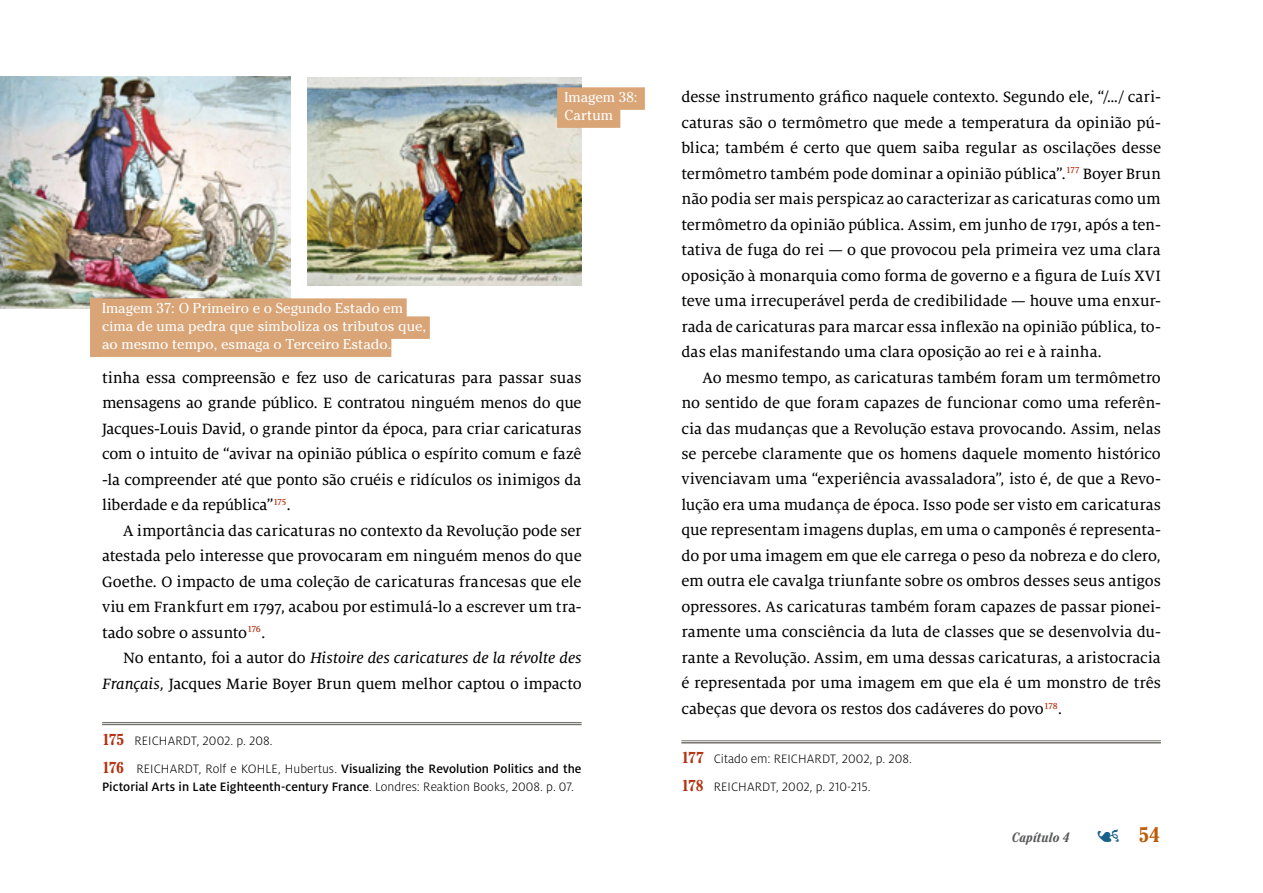
<style>
.page{position:relative;width:1263px;height:893px;background:#fff}
.page>*{position:absolute;margin:0;border:0;box-sizing:border-box;transform-origin:0 0}
.t1{font:16.5px/25.5px "Milo Serif Pro Text";letter-spacing:-.005em;color:#000;text-align:justify}
.t2{font:16.5px "Milo Serif Pro Text Ita";letter-spacing:-.005em;color:#000}
.t3{font:14.25px/18px "Cheltenham Std";color:#fff}
.t4{font:300 13.5px/27.6px "Milo Pro";letter-spacing:.01em;color:#000}
.t5{font:500 13.5px "Milo Pro";color:#000}
.t6{font:italic 700 condensed 13.5px "Cheltenham Std";letter-spacing:.005em;color:#58595b}
.s1{font-family:"Milo Serif Pro Text"}
.s2{font-family:"Milo Serif Pro Text Ita"}
.s3{font-family:"Cheltenham Std";font-weight:700;font-stretch:condensed;font-size:15.75px;color:#b23312}
.s4{font-weight:500}
.s5{font-weight:300}
.s6{font-family:"Celestia Antiqua Std";font-weight:400;font-style:normal;font-stretch:normal;font-size:25.35px;color:#166089}
.s7{font-style:normal;font-size:21px;color:#bb5c0a}
</style>
<div class="page">
<hr style="left:681px;top:740px;width:480px;height:1px;background:#757470">
<hr style="left:681px;top:742px;width:480px;height:1px;background:#757470">
<hr style="left:102px;top:722px;width:480px;height:1px;background:#757470">
<hr style="left:102px;top:724px;width:480px;height:1px;background:#757470">
<img style="left:0;top:77px;width:290px;height:232px">
<img style="left:307px;top:77px;width:275px;height:209px">
<div style="left:102px;top:298px;width:305px;height:23px;background:#d9a476"></div>
<div style="left:102px;top:316px;width:328px;height:23px;background:#d9a476"></div>
<div style="left:102px;top:334px;width:289px;height:23px;background:#d9a476"></div>
<div style="left:557px;top:87px;width:88px;height:23px;background:#d9a476"></div>
<div style="left:557px;top:105px;width:63px;height:23px;background:#d9a476"></div>
<div style="left:91px;top:298px;width:11px;height:59px;background:#d9a476"></div>
<p class="t3" style="left:102px;top:300px;width:326px">Imagem 37: O Primeiro e o Segundo Estado em cima de uma pedra que simboliza os tributos que, ao mesmo tempo, esmaga o Terceiro Estado.</p>
<p class="t3" style="left:564px;top:88px;width:74px">Imagem 38:<br>Cartum</p>
<p class="t1" style="left:102px;top:365px;width:481px">tinha essa compreensão e fez uso de caricaturas para passar suas mensagens ao grande público. E contratou ninguém menos do que Jacques-Louis David, o grande pintor da época, para criar caricaturas com o intuito de “avivar na opinião pública o espírito comum e fazê -la compreender até que ponto são cruéis e ridículos os inimigos da liberdade e da república”<sup>175</sup>.</p>
<p class="t1" style="left:102px;top:518px;width:481px;text-indent:21px">A importância das caricaturas no contexto da Revolução pode ser atestada pelo interesse que provocaram em ninguém menos do que Goethe. O impacto de uma coleção de caricaturas francesas que ele viu em Frankfurt em 1797, acabou por estimulá-lo a escrever um tra&shy;tado sobre o assunto<sup>176</sup>.</p>
<p class="t2" style="left:123px;top:648px;width:460px"><span class="s1">No entanto, foi a autor do</span> Histoire des caricatures de la révolte des</p>
<p class="t1" style="left:102px;top:671px;width:481px"><span class="s2">Français,</span> Jacques Marie Boyer Brun quem melhor captou o impacto</p>
<p class="t4" style="left:102px;top:727px;width:481px"><span class="s3">175</span> REICHARDT, 2002. p. 208.<br><span class="s3">176</span> REICHARDT, Rolf e KOHLE, Hubertus. <span class="s4">Visualizing the Revolution Politics and the</span></p>
<p class="t5" style="left:102px;top:779px;width:473px">Pictorial Arts in Late Eighteenth-century France<span class="s5">. Londres: Reaktion Books, 2008. p. 07.</span></p>
<p class="t1" style="left:681px;top:84px;width:481px">desse instrumento gráfico naquele contexto. Segundo ele, “/…/ cari&shy;caturas são o termômetro que mede a temperatura da opinião pú&shy;blica; também é certo que quem saiba regular as oscilações desse termômetro também pode dominar a opinião pública”.<sup>177</sup> Boyer Brun não podia ser mais perspicaz ao caracterizar as caricaturas como um termômetro da opinião pública. Assim, em junho de 1791, após a ten&shy;tativa de fuga do rei — o que provocou pela primeira vez uma clara oposição à monarquia como forma de governo e a figura de Luís XVI teve uma irrecuperável perda de credibilidade — houve uma enxur&shy;rada de caricaturas para marcar essa inflexão na opinião pública, to&shy;das elas manifestando uma clara oposição ao rei e à rainha.</p>
<p class="t1" style="left:681px;top:365px;width:481px;text-indent:21px">Ao mesmo tempo, as caricaturas também foram um termômetro no sentido de que foram capazes de funcionar como uma referên&shy;cia das mudanças que a Revolução estava provocando. Assim, nelas se percebe claramente que os homens daquele momento histórico vivenciavam uma “experiência avassaladora”, isto é, de que a Revo&shy;lução era uma mudança de época. Isso pode ser visto em caricaturas que representam imagens duplas, em uma o camponês é representa&shy;do por uma imagem em que ele carrega o peso da nobreza e do clero, em outra ele cavalga triunfante sobre os ombros desses seus antigos opressores. As caricaturas também foram capazes de passar pionei&shy;ramente uma consciência da luta de classes que se desenvolvia du&shy;rante a Revolução. Assim, em uma dessas caricaturas, a aristocracia é representada por uma imagem em que ela é um monstro de três cabeças que devora os restos dos cadáveres do povo<sup>178</sup>.</p>
<p class="t4" style="left:681px;top:745px;width:232px"><span class="s3">177</span> Citado em: REICHARDT, 2002, p. 208.<br><span class="s3">178</span> REICHARDT, 2002, p. 210-215.</p>
<p class="t6" style="left:1012px;top:829px;width:149px">Capítulo 4 <span class="s6">☙</span> <span class="s7">54</span></p>
</div>
